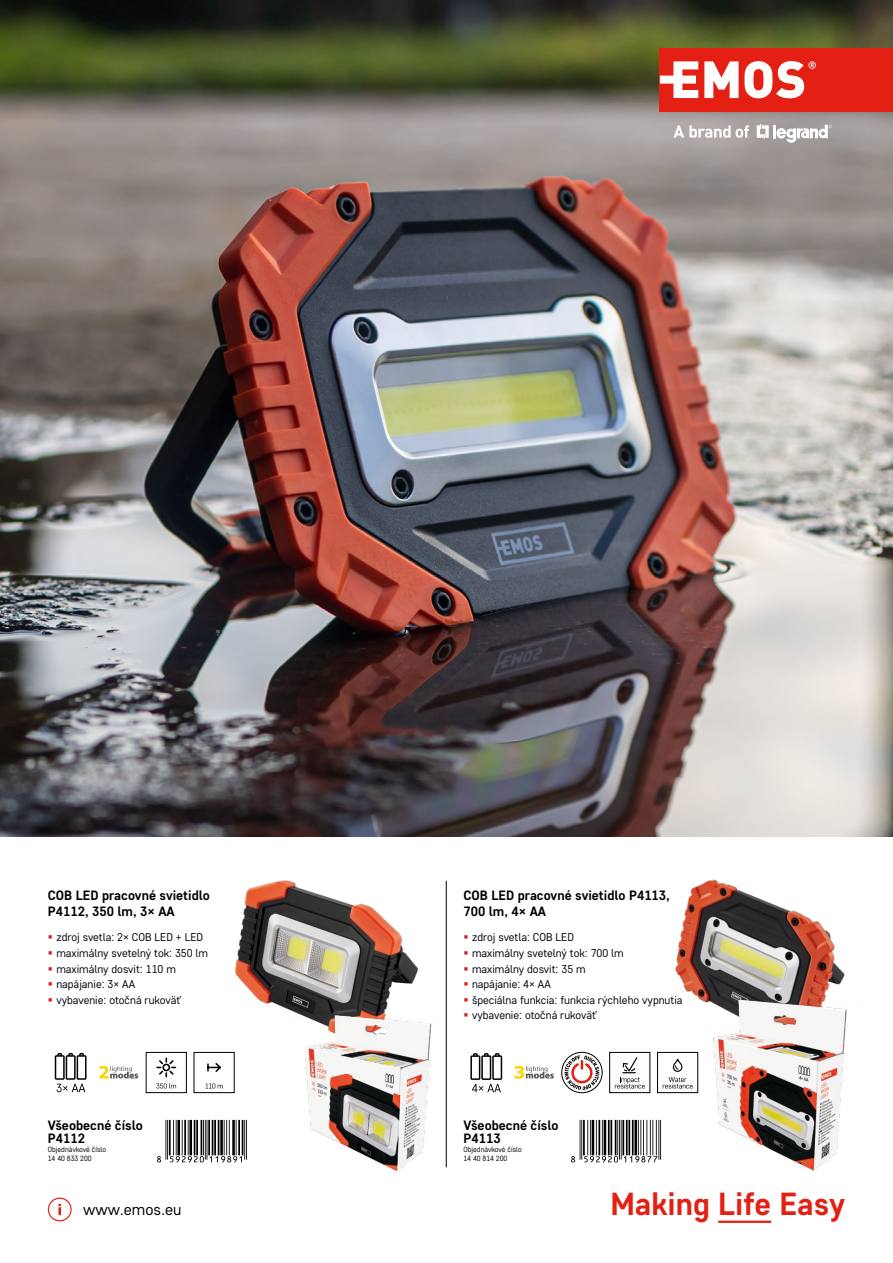
<style>
.page{position:relative;width:893px;height:1263px;background:#fff}
.page>*{position:absolute;margin:0;border:0;box-sizing:border-box;transform-origin:0 0}
.t1{font:700 31.95px "Core Sans D55";color:#e41f13}
.t2{font:15.9px "Core Sans D35";color:#000}
.t3{font:700 13.5px/16.2px "Core Sans D55";color:#000}
.t4{font:11.25px/15.6px "Core Sans D35";color:#000}
.t5{font:7.5px/9px "Core Sans D35";color:#000}
</style>
<div class="page">
<img style="left:0;top:0;width:893px;height:836px">
<hr style="left:718px;top:1220px;width:53px;height:3px;background:#e41f13">
<svg style="left:48px;top:1197px;width:24px;height:24px"></svg>
<hr style="left:446px;top:881px;width:1px;height:286px;background:#000">
<img style="left:230px;top:880px;width:188px;height:172px">
<svg style="left:55px;top:1053px;width:32px;height:39px"></svg>
<svg style="left:99px;top:1066px;width:39px;height:12px"></svg>
<div style="left:146px;top:1052px;width:41px;height:41px;border:1px solid #000"></div>
<svg style="left:156px;top:1083px;width:20px;height:5px"></svg>
<svg style="left:157px;top:1058px;width:18px;height:18px"></svg>
<div style="left:194px;top:1052px;width:41px;height:41px;border:1px solid #000"></div>
<svg style="left:206px;top:1083px;width:17px;height:5px"></svg>
<svg style="left:207px;top:1063px;width:14px;height:9px"></svg>
<img style="left:285px;top:1010px;width:162px;height:162px">
<img style="left:675px;top:879px;width:170px;height:116px">
<svg style="left:470px;top:1053px;width:32px;height:39px"></svg>
<svg style="left:515px;top:1066px;width:39px;height:13px"></svg>
<svg style="left:562px;top:1052px;width:40px;height:41px"></svg>
<div style="left:562px;top:1052px;width:40px;height:41px;border:1px solid #000;border-radius:50%"></div>
<svg style="left:564px;top:1055px;width:35px;height:35px"></svg>
<div style="left:609px;top:1052px;width:41px;height:41px;border:1px solid #000"></div>
<svg style="left:615px;top:1057px;width:30px;height:31px"></svg>
<svg style="left:575px;top:1120px;width:86px;height:42px"></svg>
<hr style="left:660px;top:1120px;width:1px;height:39px;background:#000">
<hr style="left:658px;top:1120px;width:1px;height:39px;background:#000">
<hr style="left:656px;top:1120px;width:1px;height:35px;background:#000">
<hr style="left:652px;top:1120px;width:1px;height:35px;background:#000">
<hr style="left:650px;top:1120px;width:1px;height:35px;background:#000">
<hr style="left:646px;top:1120px;width:1px;height:35px;background:#000">
<hr style="left:643px;top:1120px;width:1px;height:35px;background:#000">
<hr style="left:640px;top:1120px;width:1px;height:35px;background:#000">
<hr style="left:638px;top:1120px;width:1px;height:35px;background:#000">
<hr style="left:634px;top:1120px;width:3px;height:35px;background:#000">
<hr style="left:632px;top:1120px;width:2px;height:35px;background:#000">
<hr style="left:628px;top:1120px;width:2px;height:35px;background:#000">
<hr style="left:626px;top:1120px;width:2px;height:35px;background:#000">
<hr style="left:622px;top:1120px;width:2px;height:35px;background:#000">
<hr style="left:621px;top:1120px;width:1px;height:39px;background:#000">
<hr style="left:619px;top:1120px;width:1px;height:39px;background:#000">
<hr style="left:617px;top:1120px;width:1px;height:35px;background:#000">
<hr style="left:615px;top:1120px;width:1px;height:35px;background:#000">
<hr style="left:610px;top:1120px;width:2px;height:35px;background:#000">
<hr style="left:608px;top:1120px;width:2px;height:35px;background:#000">
<hr style="left:604px;top:1120px;width:2px;height:35px;background:#000">
<hr style="left:602px;top:1120px;width:1px;height:35px;background:#000">
<hr style="left:598px;top:1120px;width:2px;height:35px;background:#000">
<hr style="left:596px;top:1120px;width:1px;height:35px;background:#000">
<hr style="left:592px;top:1120px;width:2px;height:35px;background:#000">
<hr style="left:590px;top:1120px;width:1px;height:35px;background:#000">
<hr style="left:587px;top:1120px;width:1px;height:35px;background:#000">
<hr style="left:583px;top:1120px;width:2px;height:35px;background:#000">
<hr style="left:581px;top:1120px;width:1px;height:39px;background:#000">
<hr style="left:580px;top:1120px;width:1px;height:39px;background:#000">
<svg style="left:571px;top:1156px;width:4px;height:6px"></svg>
<svg style="left:584px;top:1156px;width:34px;height:6px"></svg>
<svg style="left:624px;top:1156px;width:33px;height:6px"></svg>
<img style="left:689px;top:995px;width:158px;height:176px">
<div style="left:657px;top:1052px;width:41px;height:41px;background:#fff"></div>
<div style="left:657px;top:1052px;width:41px;height:41px;border:1px solid #000"></div>
<svg style="left:663px;top:1058px;width:30px;height:30px"></svg>
<svg style="left:165px;top:1120px;width:82px;height:40px"></svg>
<hr style="left:246px;top:1120px;width:1px;height:39px;background:#000">
<hr style="left:244px;top:1120px;width:1px;height:39px;background:#000">
<hr style="left:242px;top:1120px;width:1px;height:35px;background:#000">
<hr style="left:238px;top:1120px;width:2px;height:35px;background:#000">
<hr style="left:236px;top:1120px;width:1px;height:35px;background:#000">
<hr style="left:232px;top:1120px;width:3px;height:35px;background:#000">
<hr style="left:229px;top:1120px;width:1px;height:35px;background:#000">
<hr style="left:226px;top:1120px;width:1px;height:35px;background:#000">
<hr style="left:224px;top:1120px;width:1px;height:35px;background:#000">
<hr style="left:220px;top:1120px;width:3px;height:35px;background:#000">
<hr style="left:218px;top:1120px;width:1px;height:35px;background:#000">
<hr style="left:214px;top:1120px;width:2px;height:35px;background:#000">
<hr style="left:212px;top:1120px;width:1px;height:35px;background:#000">
<hr style="left:208px;top:1120px;width:2px;height:35px;background:#000">
<hr style="left:207px;top:1120px;width:1px;height:39px;background:#000">
<hr style="left:205px;top:1120px;width:1px;height:39px;background:#000">
<hr style="left:203px;top:1120px;width:1px;height:35px;background:#000">
<hr style="left:201px;top:1120px;width:1px;height:35px;background:#000">
<hr style="left:196px;top:1120px;width:2px;height:35px;background:#000">
<hr style="left:194px;top:1120px;width:1px;height:35px;background:#000">
<hr style="left:189px;top:1120px;width:3px;height:35px;background:#000">
<hr style="left:188px;top:1120px;width:1px;height:35px;background:#000">
<hr style="left:184px;top:1120px;width:2px;height:35px;background:#000">
<hr style="left:182px;top:1120px;width:1px;height:35px;background:#000">
<hr style="left:177px;top:1120px;width:3px;height:35px;background:#000">
<hr style="left:176px;top:1120px;width:1px;height:35px;background:#000">
<hr style="left:173px;top:1120px;width:1px;height:35px;background:#000">
<hr style="left:169px;top:1120px;width:2px;height:35px;background:#000">
<hr style="left:167px;top:1120px;width:1px;height:39px;background:#000">
<hr style="left:165px;top:1120px;width:1px;height:39px;background:#000">
<svg style="left:157px;top:1156px;width:4px;height:6px"></svg>
<svg style="left:170px;top:1156px;width:34px;height:6px"></svg>
<svg style="left:210px;top:1156px;width:32px;height:6px"></svg>
<svg style="left:757px;top:124px;width:75px;height:20px"></svg>
<svg style="left:673px;top:125px;width:76px;height:13px"></svg>
<div style="left:660px;top:48px;width:233px;height:64px;background:#e41f13"></div>
<svg style="left:704px;top:61px;width:34px;height:37px"></svg>
<svg style="left:660px;top:61px;width:38px;height:37px"></svg>
<svg style="left:744px;top:61px;width:72px;height:37px"></svg>
<p class="t3" style="left:48px;top:887px;width:163px">COB LED pracovné svietidlo<br>P4112, 350 lm, 3× AA</p>
<p class="t4" style="left:56px;top:929px;width:153px">zdroj svetla: 2× COB LED + LED maximálny svetelný tok: 350 lm maximálny dosvit: 110 m napájanie: 3× AA<br>vybavenie: otočná rukoväť</p>
<p class="t3" style="left:48px;top:1118px;width:96px;line-height:13.5px">Všeobecné číslo<br>P4112</p>
<p class="t5" style="left:48px;top:1145px;width:60px">Objednávkové číslo<br>14 40 833 200</p>
<h2 class="t2" style="left:83px;top:1199px;width:100px">www.emos.eu</h2>
<p class="t3" style="left:463px;top:887px;width:208px">COB LED pracovné svietidlo P4113,<br>700 lm, 4× AA</p>
<p class="t4" style="left:472px;top:929px;width:212px">zdroj svetla: COB LED<br>maximálny svetelný tok: 700 lm<br>maximálny dosvit: 35 m<br>napájanie: 4× AA<br>špeciálna funkcia: funkcia rýchleho vypnutia vybavenie: otočná rukoväť</p>
<p class="t3" style="left:463px;top:1118px;width:96px;line-height:13.5px">Všeobecné číslo<br>P4113</p>
<p class="t5" style="left:463px;top:1145px;width:60px">Objednávkové číslo<br>14 40 814 200</p>
<h1 class="t1" style="left:610px;top:1183px;width:236px">Making Life Easy</h1>
</div>
